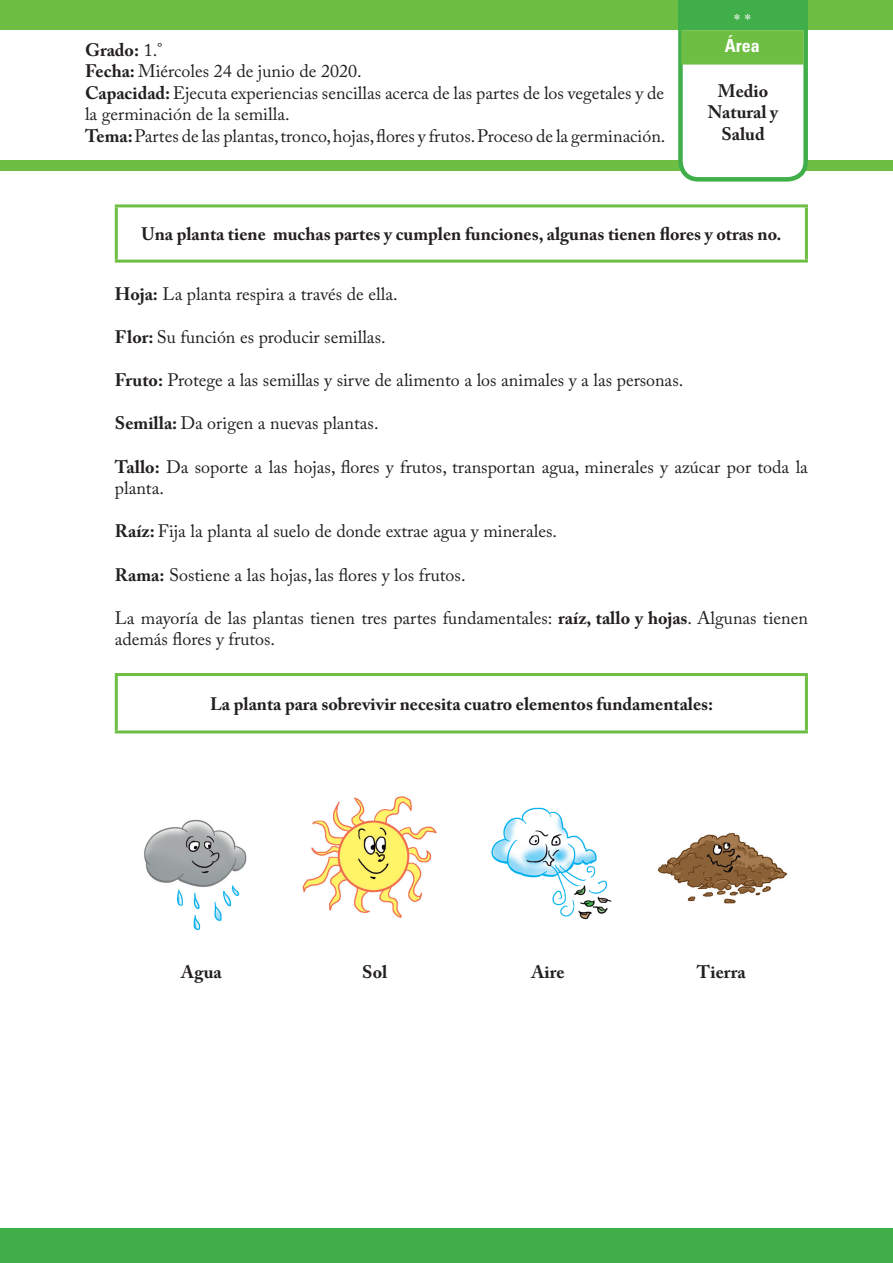
<style>
.page{position:relative;width:893px;height:1263px;background:#fff}
.page>*{position:absolute;margin:0;border:0;box-sizing:border-box;transform-origin:0 0}
.t1{font:18px/21.6px "Adobe Caslon Pro";color:#231f20}
.t2{font:700 18px/21.6px "Adobe Caslon Pro";color:#231f20;text-align:center}
.t3{font:700 condensed 18px "Univers LT Std";color:#fff}
.t4{font:18px "Adobe Caslon Pro";color:#fff}
.s1{font-weight:700}
</style>
<div class="page">
<div style="left:0;top:160px;width:893px;height:11px;background:#6ebe44"></div>
<div style="left:0;top:0;width:893px;height:30px;background:#6ebe44"></div>
<div style="left:0;top:1228px;width:893px;height:35px;background:#40ae49"></div>
<svg style="left:678px;top:0;width:130px;height:182px"></svg>
<div style="left:681px;top:30px;width:123px;height:35px;background:#6ebe44;border:2px solid #6ebe44"></div>
<hr style="left:115px;top:204px;width:693px;height:3px;background:#6ebe44">
<hr style="left:115px;top:207px;width:3px;height:53px;background:#6ebe44">
<hr style="left:805px;top:207px;width:3px;height:53px;background:#6ebe44">
<hr style="left:115px;top:260px;width:693px;height:3px;background:#6ebe44">
<hr style="left:115px;top:673px;width:693px;height:3px;background:#6ebe44">
<hr style="left:115px;top:676px;width:3px;height:54px;background:#6ebe44">
<hr style="left:805px;top:676px;width:3px;height:54px;background:#6ebe44">
<hr style="left:115px;top:730px;width:693px;height:3px;background:#6ebe44">
<img style="left:144px;top:819px;width:103px;height:112px">
<img style="left:302px;top:796px;width:135px;height:122px">
<img style="left:491px;top:807px;width:121px;height:113px">
<img style="left:657px;top:832px;width:131px;height:72px">
<p class="t1" style="left:85px;top:39px;width:582px"><span class="s1">Grado:</span> 1.°<br><span class="s1">Fecha:</span> Miércoles 24 de junio de 2020.<br><span class="s1">Capacidad:</span> Ejecuta experiencias sencillas acerca de las partes de los vegetales y de la germinación de la semilla.<br><span class="s1">Tema:</span> Partes de las plantas, tronco, hojas, flores y frutos. Proceso de la germinación.</p>
<p class="t4" style="left:734px;top:11px;width:18px">* *</p>
<p class="t3" style="left:725px;top:35px;width:36px">Área</p>
<p class="t2" style="left:708px;top:80px;width:72px">Medio<br>Natural y<br>Salud</p>
<p class="t2" style="left:142px;top:223px;width:642px">Una planta tiene muchas partes y cumplen funciones, algunas tienen flores y otras no.</p>
<p class="t1" style="left:115px;top:283px;width:284px"><span class="s1">Hoja:</span> La planta respira a través de ella.</p>
<p class="t1" style="left:115px;top:326px;width:272px"><span class="s1">Flor:</span> Su función es producir semillas.</p>
<p class="t1" style="left:115px;top:369px;width:570px"><span class="s1">Fruto:</span> Protege a las semillas y sirve de alimento a los animales y a las personas.</p>
<p class="t1" style="left:115px;top:412px;width:265px"><span class="s1">Semilla:</span> Da origen a nuevas plantas.</p>
<p class="t1" style="left:115px;top:456px;width:695px"><span class="s1">Tallo:</span> Da soporte a las hojas, flores y frutos, transportan agua, minerales y azúcar por toda la planta.</p>
<p class="t1" style="left:115px;top:520px;width:444px"><span class="s1">Raíz:</span> Fija la planta al suelo de donde extrae agua y minerales.</p>
<p class="t1" style="left:115px;top:564px;width:352px"><span class="s1">Rama:</span> Sostiene a las hojas, las flores y los frutos.</p>
<p class="t1" style="left:115px;top:607px;width:695px">La mayoría de las plantas tienen tres partes fundamentales: <span class="s1">raíz, tallo y hojas</span>. Algunas tienen además flores y frutos.</p>
<p class="t2" style="left:210px;top:693px;width:505px">La planta para sobrevivir necesita cuatro elementos fundamentales:</p>
<p class="t2" style="left:181px;top:961px;width:42px">Agua</p>
<p class="t2" style="left:362px;top:961px;width:27px">Sol</p>
<p class="t2" style="left:532px;top:961px;width:34px">Aire</p>
<p class="t2" style="left:697px;top:961px;width:50px">Tierra</p>
</div>
